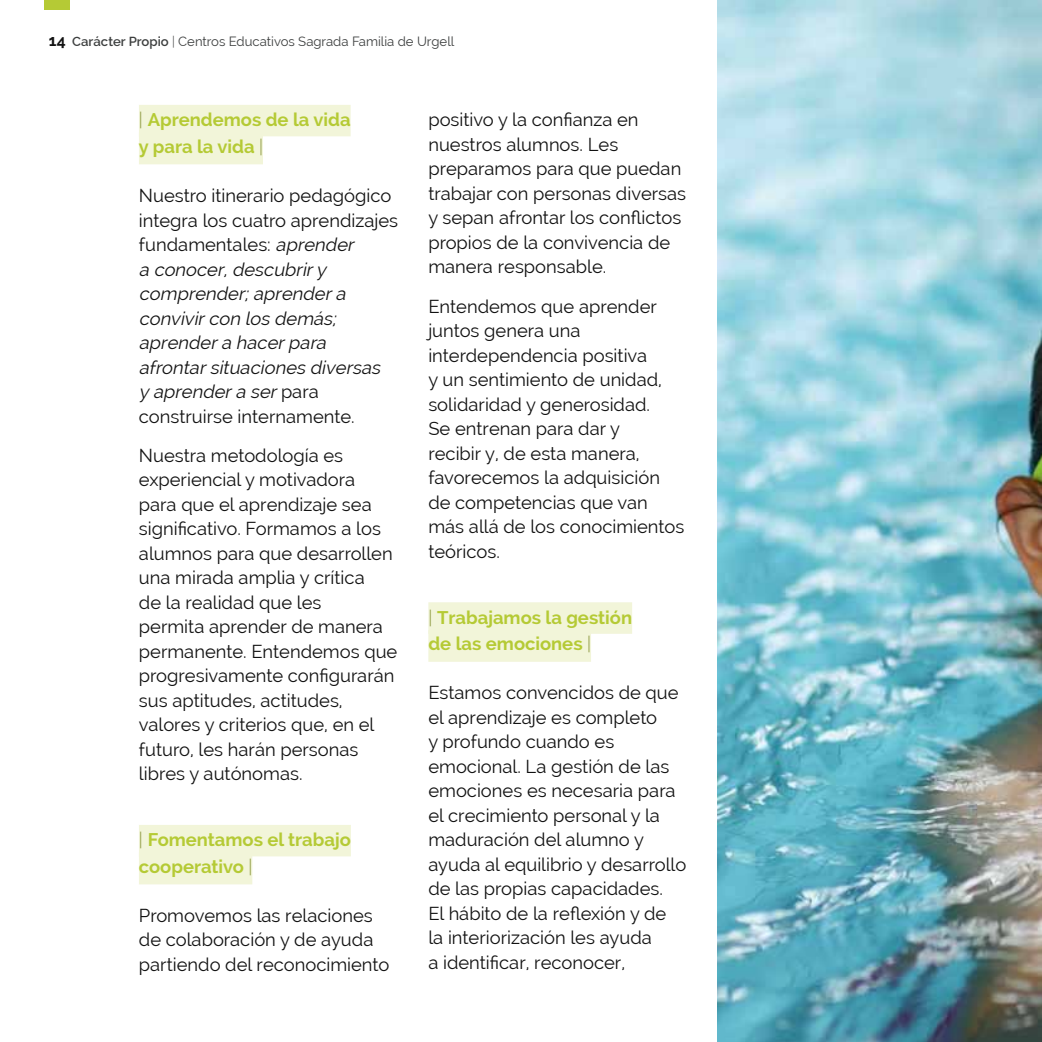
<style>
.page{position:relative;width:1042px;height:1042px;background:#fff}
.page>*{position:absolute;margin:0;border:0;box-sizing:border-box;transform-origin:0 0}
.t1{font:18.38px/24.5px "Raleway";color:#121212}
.t2{font:italic 18.38px/24.5px "Raleway";color:#121212}
.t3{font:700 18.38px/26.2px "Raleway";color:#b5ca35}
.t4{font:13.12px "Raleway";color:#3d3f3f}
.s1{font-weight:700;font-size:15.75px;color:#121212}
.s2{font-weight:600}
.s3{font-weight:300}
.s4{font-weight:300;color:#8a963b}
.s5{font-style:normal}
</style>
<div class="page">
<img style="left:718px;top:0;width:324px;height:1042px">
<div style="left:139px;top:105px;width:212px;height:31px;background:#f2f5d9"></div>
<div style="left:139px;top:133px;width:124px;height:31px;background:#f2f5d9"></div>
<div style="left:139px;top:825px;width:212px;height:31px;background:#f2f5d9"></div>
<div style="left:139px;top:853px;width:113px;height:31px;background:#f2f5d9"></div>
<div style="left:428px;top:602px;width:204px;height:32px;background:#f2f5d9"></div>
<div style="left:428px;top:630px;width:163px;height:32px;background:#f2f5d9"></div>
<div style="left:45px;top:0;width:25px;height:10px;background:#b5ca35"></div>
<p class="t4" style="left:49px;top:34px;width:407px"><span class="s1">14</span> <span class="s2">Carácter Propio</span> <span class="s3">|</span> Centros Educativos Sagrada Familia de Urgell</p>
<p class="t3" style="left:139px;top:107px;width:213px"><span class="s4">|</span> Aprendemos de la vida y para la vida <span class="s4">|</span></p>
<p class="t2" style="left:139px;top:183px;width:261px"><span class="s5">Nuestro itinerario pedagógico integra los cuatro aprendizajes fundamentales:</span> aprender<br>a conocer,descubriry comprender;aprendera convivircon los demás; aprendera hacerpara afrontarsituaciones diversas y aprendera ser<span class="s5">p a r a construirse internamente.</span></p>
<p class="t1" style="left:139px;top:443px;width:260px">Nuestra metodología es experiencial y motivadora para que el aprendizaje sea significativo. Formamos a los alumnos para que desarrollen una mirada amplia y crítica<br>de la realidad que les<br>permita aprender de manera permanente. Entendemos que progresivamente configurarán sus aptitudes, actitudes, valores y criterios que, en el futuro, les harán personas libres y autónomas.</p>
<p class="t3" style="left:139px;top:827px;width:213px"><span class="s4">|</span> Fomentamos el trabajo cooperativo <span class="s4">|</span></p>
<p class="t1" style="left:139px;top:903px;width:252px">Promovemos las relaciones de colaboración y de ayuda partiendo del reconocimiento</p>
<p class="t1" style="left:428px;top:108px;width:259px">positivo y la confianza en nuestros alumnos. Les preparamos para que puedan trabajar con personas diversas y sepan afrontar los conflictos propios de la convivencia de manera responsable.</p>
<p class="t1" style="left:428px;top:294px;width:257px">Entendemos que aprender juntos genera una interdependencia positiva<br>y un sentimiento de unidad, solidaridad y generosidad.<br>Se entrenan para dar y<br>recibir y, de esta manera, favorecemos la adquisición de competencias que van más allá de los conocimientos teóricos.</p>
<p class="t3" style="left:428px;top:604px;width:205px"><span class="s4">|</span> Trabajamos la gestión de las emociones <span class="s4">|</span></p>
<p class="t1" style="left:428px;top:680px;width:259px">Estamos convencidos de que el aprendizaje es completo<br>y profundo cuando es emocional. La gestión de las emociones es necesaria para el crecimiento personal y la maduración del alumno y ayuda al equilibrio y desarrollo de las propias capacidades.<br>El hábito de la reflexión y de<br>la interiorización les ayuda<br>a identificar, reconocer,</p>
</div>
